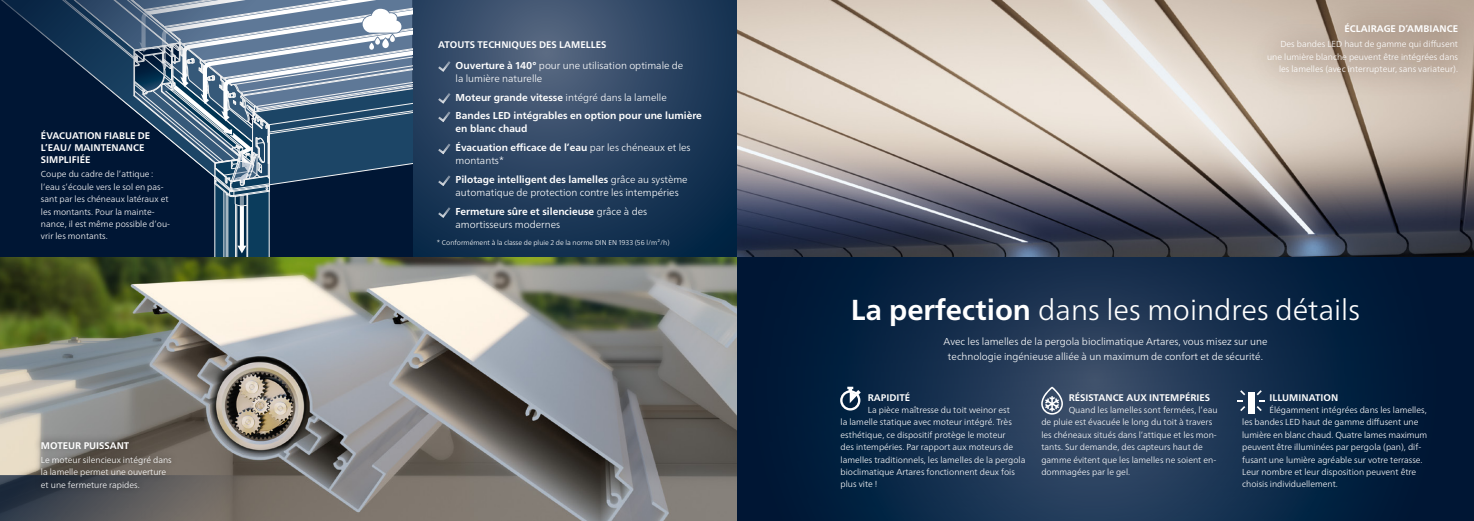
<style>
.page{position:relative;width:1474px;height:521px;background:#fff}
.page>*{position:absolute;margin:0;border:0;box-sizing:border-box;transform-origin:0 0}
.t1{font:300 28.88px "Frutiger Neue LTW1 G";color:#fff}
.t2{font:300 10.06px/14.9px "Frutiger Neue LTW1 G";color:#fff}
.t3{font:700 10.06px/18.7px "Frutiger Neue LTW1 G";color:#fff}
.t4{font:700 9.62px/12.2px "Frutiger Neue LTW1 G";color:#fff}
.t5{font:300 8.75px/12.4px "Frutiger Neue LTW1 G";color:#fff}
.t6{font:300 7px "Frutiger Neue LTW1 G";color:#fff}
.s1{font-weight:700}
.s2{font-weight:300}
</style>
<div class="page">
<div style="left:737px;top:257px;width:736px;height:264px;background:#001634"></div>
<svg style="left:835px;top:257px;width:523px;height:264px"></svg>
<svg style="left:840px;top:387px;width:20px;height:23px"></svg>
<svg style="left:1041px;top:387px;width:21px;height:28px"></svg>
<img style="left:737px;top:0;width:736px;height:257px">
<div style="left:1247px;top:392px;width:6px;height:21px;background:#fff"></div>
<svg style="left:1237px;top:390px;width:8px;height:21px"></svg>
<svg style="left:1256px;top:390px;width:8px;height:21px"></svg>
<img style="left:0;top:257px;width:737px;height:264px">
<svg style="left:0;top:475px;width:402px;height:46px;background:#696664"></svg>
<svg style="left:412px;top:0;width:325px;height:257px;background:#294260"></svg>
<div style="left:0;top:0;width:412px;height:257px;background:#001634"></div>
<svg style="left:186px;top:154px;width:226px;height:103px"></svg>
<svg style="left:1px;top:0;width:411px;height:154px"></svg>
<svg style="left:437px;top:60px;width:14px;height:13px"></svg>
<svg style="left:437px;top:92px;width:14px;height:12px"></svg>
<svg style="left:437px;top:111px;width:14px;height:12px"></svg>
<svg style="left:437px;top:143px;width:14px;height:12px"></svg>
<svg style="left:437px;top:175px;width:14px;height:12px"></svg>
<svg style="left:437px;top:206px;width:14px;height:13px"></svg>
<div style="left:33px;top:433px;width:146px;height:63px;background:#000;opacity:.5"></div>
<div style="left:1245px;top:0;width:228px;height:98px;background:#583a2d;opacity:.75"></div>
<div style="left:1248px;top:3px;width:225px;height:91px;background:#583a2d;opacity:.4"></div>
<p class="t4" style="left:41px;top:129px;width:111px">ÉVACUATION FIABLE DE<br>L’EAU/ MAINTENANCE<br>SIMPLIFIÉE</p>
<p class="t5" style="left:41px;top:168px;width:131px">Coupe du cadre de l’attique : l’eau s’écoule vers le sol en pas&shy;sant par les chéneaux latéraux et les montants. Pour la mainte&shy;nance, il est même possible d’ou&shy;vrir les montants.</p>
<p class="t4" style="left:41px;top:439px;width:90px">MOTEUR PUISSANT</p>
<p class="t5" style="left:41px;top:453px;width:132px">Le moteur silencieux intégré dans la lamelle permet une ouverture et une fermeture rapides.</p>
<p class="t4" style="left:438px;top:39px;width:170px">ATOUTS TECHNIQUES DES LAMELLES</p>
<p class="t2" style="left:455px;top:59px;width:229px;line-height:13.1px"><span class="s1">Ouverture à 140°</span> pour une utilisation optimale de la lumière naturelle</p>
<p class="t3" style="left:455px;top:88px;width:248px">Moteur grande vitesse <span class="s2">intégré dans la lamelle<br></span>Bandes LED intégrables en option pour une lumière</p>
<p class="t3" style="left:455px;top:120px;width:237px">en blanc chaud<br>Évacuation efficace de l’eau <span class="s2">par les chéneaux et les</span></p>
<p class="t3" style="left:455px;top:151px;width:234px"><span class="s2">montants*<br></span>Pilotage intelligent des lamelles <span class="s2">grâce au système</span></p>
<p class="t2" style="left:455px;top:183px;width:225px;line-height:18.7px">automatique de protection contre les intempéries<br><span class="s1">Fermeture sûre et silencieuse</span> grâce à des</p>
<p class="t2" style="left:455px;top:217px;width:106px">amortisseurs modernes</p>
<p class="t6" style="left:437px;top:238px;width:234px">* Conformément à la classe de pluie 2 de la norme DIN EN 1933 (56 l/m²/h)</p>
<p class="t4" style="left:1344px;top:23px;width:115px">ÉCLAIRAGE D’AMBIANCE</p>
<p class="t5" style="left:1266px;top:38px;width:192px;text-align:right">Des bandes LED haut de gamme qui diffusent une lumière blanche peuvent être intégrées dans les lamelles (avec interrupteur, sans variateur).</p>
<h1 class="t1" style="left:851px;top:292px;width:510px"><span class="s1">La perfection</span> dans les moindres détails</h1>
<p class="t2" style="left:943px;top:334px;width:325px;text-align:center">Avec les lamelles de la pergola bioclimatique Artares, vous misez sur une technologie ingénieuse alliée à un maximum de confort et de sécurité.</p>
<p class="t4" style="left:867px;top:391px;width:44px">RAPIDITÉ</p>
<p class="t5" style="left:840px;top:404px;width:186px;text-indent:27px">La pièce maîtresse du toit weinor est<br>la lamelle statique avec moteur intégré. Très esthétique, ce dispositif protège le moteur<br>des intempéries. Par rapport aux moteurs de lamelles traditionnels, les lamelles de la pergola bioclimatique Artares fonctionnent deux fois plus vite !</p>
<p class="t4" style="left:1068px;top:391px;width:143px">RÉSISTANCE AUX INTEMPÉRIES</p>
<p class="t5" style="left:1041px;top:404px;width:178px;text-indent:27px">Quand les lamelles sont fermées, l’eau de pluie est évacuée le long du toit à travers les chéneaux situés dans l’attique et les mon&shy;tants. Sur demande, des capteurs haut de gamme évitent que les lamelles ne soient en&shy;dommagées par le gel.</p>
<p class="t4" style="left:1269px;top:391px;width:70px">ILLUMINATION</p>
<p class="t5" style="left:1242px;top:404px;width:187px;text-indent:27px">Élégamment intégrées dans les lamelles, les bandes LED haut de gamme diffusent une lumière en blanc chaud. Quatre lames maximum peuvent être illuminées par pergola (pan), dif&shy;fusant une lumière agréable sur votre terrasse.<br>Leur nombre et leur disposition peuvent être choisis individuellement.</p>
</div>
